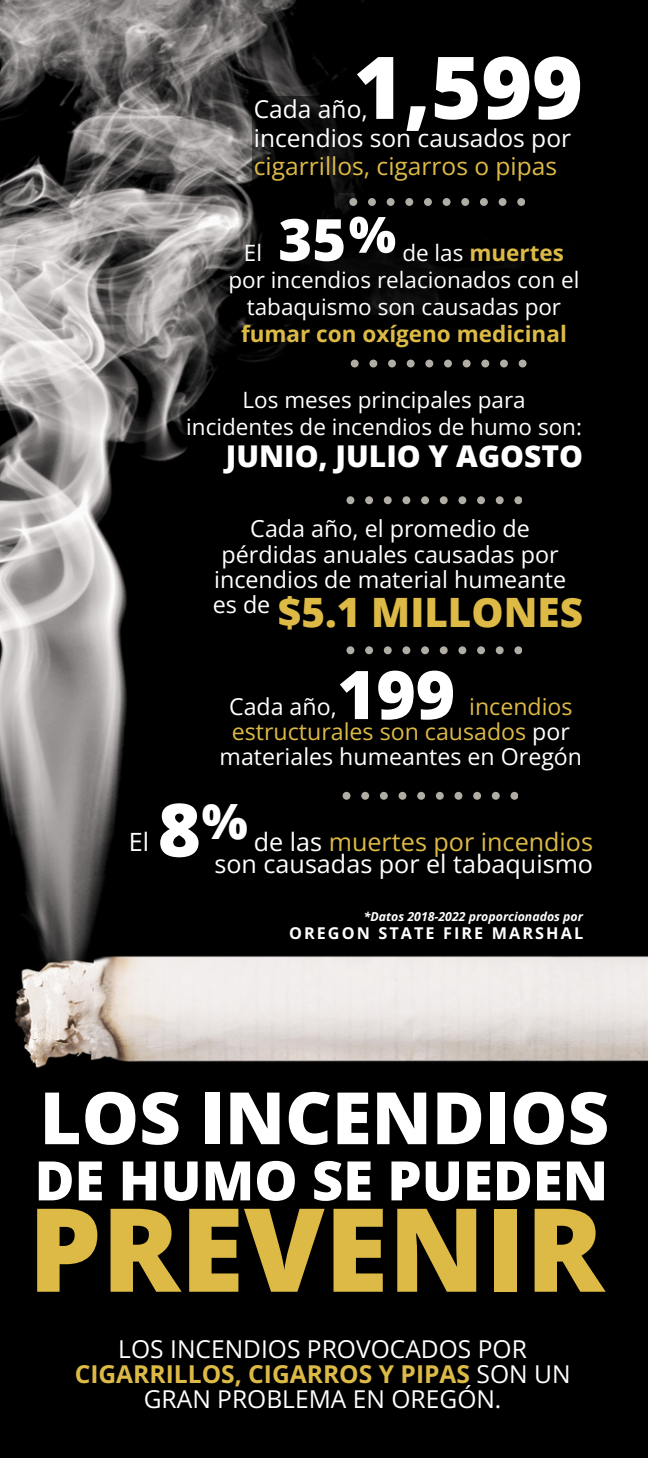
<style>
.page{position:relative;width:648px;height:1458px;background:#000}
.page>*{position:absolute;margin:0;border:0;box-sizing:border-box;transform-origin:0 0}
.t1{font:800 116.1px "Open Sans";color:#ddba46}
.t2{font:800 86.62px "Open Sans";color:#fff}
.t3{font:800 73.58px "Open Sans";color:#fff}
.t4{font:800 72.23px "Open Sans";color:#fff}
.t5{font:800 67.27px "Open Sans";color:#fff}
.t6{font:800 58.05px "Open Sans";color:#fff}
.t7{font:800 54.45px "Open Sans";color:#fff}
.t8{font:800 49.95px "Open Sans";color:#fff}
.t9{font:800 48.6px "Open Sans";color:#fff}
.t10{font:800 40.5px "Open Sans";color:#ddba46}
.t11{font:800 29.93px "Open Sans";color:#fff}
.t12{font:25.2px/22.1px "Open Sans";color:#fff;text-align:right}
.t13{font:24.53px/25.2px "Open Sans";color:#fff;text-align:center}
.t14{font:23.4px "Open Sans";color:#fff}
.t15{font:23.4px "Open Sans";color:#000}
.t16{font:23.18px "Open Sans";color:#ddba46}
.t17{font:23.18px "Open Sans";color:#fff}
.t18{font:22.5px "Open Sans";color:#fff}
.t19{font:700 22.5px "Open Sans";color:#ddba46}
.t20{font:700 16.2px "Open Sans";letter-spacing:.13em;color:#fff}
.t21{font:italic 700 12.38px "Open Sans";color:#fff}
.s1{color:#ddba46}
.s2{font-weight:400;color:#fff}
.s3{color:#fff}
.s4{font-weight:700;color:#ddba46}
</style>
<div class="page">
<img style="left:0;top:0;width:648px;height:1068px">
<div style="left:273px;top:218px;width:375px;height:106px;background:#000"></div>
<div style="left:519px;top:360px;width:7px;height:7px;background:#b0aea4;border-radius:50%"></div>
<div style="left:500px;top:360px;width:8px;height:7px;background:#b0aea4;border-radius:50%"></div>
<div style="left:481px;top:360px;width:8px;height:7px;background:#b0aea4;border-radius:50%"></div>
<div style="left:463px;top:360px;width:8px;height:7px;background:#b0aea4;border-radius:50%"></div>
<div style="left:444px;top:360px;width:8px;height:7px;background:#b0aea4;border-radius:50%"></div>
<div style="left:425px;top:360px;width:8px;height:7px;background:#b0aea4;border-radius:50%"></div>
<div style="left:407px;top:360px;width:8px;height:7px;background:#b0aea4;border-radius:50%"></div>
<div style="left:388px;top:360px;width:8px;height:7px;background:#b0aea4;border-radius:50%"></div>
<div style="left:369px;top:360px;width:8px;height:7px;background:#b0aea4;border-radius:50%"></div>
<div style="left:351px;top:360px;width:8px;height:7px;background:#b0aea4;border-radius:50%"></div>
<div style="left:514px;top:496px;width:8px;height:8px;background:#b0aea4;border-radius:50%"></div>
<div style="left:496px;top:496px;width:8px;height:8px;background:#b0aea4;border-radius:50%"></div>
<div style="left:477px;top:496px;width:8px;height:8px;background:#b0aea4;border-radius:50%"></div>
<div style="left:458px;top:496px;width:8px;height:8px;background:#b0aea4;border-radius:50%"></div>
<div style="left:440px;top:496px;width:8px;height:8px;background:#b0aea4;border-radius:50%"></div>
<div style="left:421px;top:496px;width:8px;height:8px;background:#b0aea4;border-radius:50%"></div>
<div style="left:402px;top:496px;width:8px;height:8px;background:#b0aea4;border-radius:50%"></div>
<div style="left:384px;top:496px;width:8px;height:8px;background:#b0aea4;border-radius:50%"></div>
<div style="left:365px;top:496px;width:8px;height:8px;background:#b0aea4;border-radius:50%"></div>
<div style="left:346px;top:496px;width:8px;height:8px;background:#b0aea4;border-radius:50%"></div>
<div style="left:514px;top:646px;width:8px;height:8px;background:#b0aea4;border-radius:50%"></div>
<div style="left:496px;top:646px;width:8px;height:8px;background:#b0aea4;border-radius:50%"></div>
<div style="left:477px;top:646px;width:8px;height:8px;background:#b0aea4;border-radius:50%"></div>
<div style="left:458px;top:646px;width:8px;height:8px;background:#b0aea4;border-radius:50%"></div>
<div style="left:440px;top:646px;width:8px;height:8px;background:#b0aea4;border-radius:50%"></div>
<div style="left:421px;top:646px;width:8px;height:8px;background:#b0aea4;border-radius:50%"></div>
<div style="left:402px;top:646px;width:8px;height:8px;background:#b0aea4;border-radius:50%"></div>
<div style="left:384px;top:646px;width:8px;height:8px;background:#b0aea4;border-radius:50%"></div>
<div style="left:365px;top:646px;width:8px;height:8px;background:#b0aea4;border-radius:50%"></div>
<div style="left:346px;top:646px;width:8px;height:8px;background:#b0aea4;border-radius:50%"></div>
<div style="left:517px;top:198px;width:8px;height:8px;background:#b0aea4;border-radius:50%"></div>
<div style="left:499px;top:198px;width:8px;height:8px;background:#b0aea4;border-radius:50%"></div>
<div style="left:480px;top:198px;width:8px;height:8px;background:#b0aea4;border-radius:50%"></div>
<div style="left:461px;top:198px;width:8px;height:8px;background:#b0aea4;border-radius:50%"></div>
<div style="left:443px;top:198px;width:8px;height:8px;background:#b0aea4;border-radius:50%"></div>
<div style="left:424px;top:198px;width:8px;height:8px;background:#b0aea4;border-radius:50%"></div>
<div style="left:405px;top:198px;width:8px;height:8px;background:#b0aea4;border-radius:50%"></div>
<div style="left:387px;top:198px;width:8px;height:8px;background:#b0aea4;border-radius:50%"></div>
<div style="left:368px;top:198px;width:8px;height:8px;background:#b0aea4;border-radius:50%"></div>
<div style="left:349px;top:198px;width:8px;height:8px;background:#b0aea4;border-radius:50%"></div>
<div style="left:511px;top:792px;width:7px;height:8px;background:#b0aea4;border-radius:50%"></div>
<div style="left:492px;top:792px;width:8px;height:8px;background:#b0aea4;border-radius:50%"></div>
<div style="left:473px;top:792px;width:8px;height:8px;background:#b0aea4;border-radius:50%"></div>
<div style="left:455px;top:792px;width:7px;height:8px;background:#b0aea4;border-radius:50%"></div>
<div style="left:436px;top:792px;width:8px;height:8px;background:#b0aea4;border-radius:50%"></div>
<div style="left:417px;top:792px;width:8px;height:8px;background:#b0aea4;border-radius:50%"></div>
<div style="left:399px;top:792px;width:7px;height:8px;background:#b0aea4;border-radius:50%"></div>
<div style="left:380px;top:792px;width:8px;height:8px;background:#b0aea4;border-radius:50%"></div>
<div style="left:361px;top:792px;width:8px;height:8px;background:#b0aea4;border-radius:50%"></div>
<div style="left:343px;top:792px;width:7px;height:8px;background:#b0aea4;border-radius:50%"></div>
<div style="left:252px;top:96px;width:324px;height:96px;background:#000"></div>
<p class="t2" style="left:353px;top:26px;width:231px">1,599</p>
<p class="t13" style="left:254px;top:94px;width:319px;line-height:28.8px;text-align:left">Cada año,<br>incendios son causados por <span class="s1">cigarrillos, cigarros o pipas</span></p>
<p class="t6" style="left:278px;top:199px;width:69px">35</p>
<p class="t8" style="left:349px;top:199px;width:49px">%</p>
<p class="t18" style="left:244px;top:237px;width:20px">El</p>
<p class="t19" style="left:402px;top:237px;width:163px"><span class="s2">de las</span> muertes</p>
<p class="t18" style="left:229px;top:264px;width:352px">por incendios relacionados con el</p>
<p class="t18" style="left:247px;top:291px;width:316px">tabaquismo son causadas por</p>
<p class="t19" style="left:241px;top:318px;width:327px">fumar con oxígeno medicinal</p>
<p class="t18" style="left:243px;top:384px;width:285px">Los meses principales para</p>
<p class="t18" style="left:186px;top:411px;width:397px">incidentes de incendios de humo son:</p>
<p class="t11" style="left:226px;top:435px;width:359px">JUNIO, JULIO Y AGOSTO</p>
<p class="t14" style="left:250px;top:512px;width:281px">Cada año, el promedio de</p>
<p class="t14" style="left:222px;top:538px;width:339px">pérdidas anuales causadas por</p>
<p class="t14" style="left:214px;top:563px;width:353px">incendios de material humeante</p>
<p class="t14" style="left:213px;top:588px;width:59px">es de</p>
<p class="t15" style="left:561px;top:588px;width:8px">.</p>
<p class="t10" style="left:278px;top:584px;width:307px">$5.1 MILLONES</p>
<p class="t5" style="left:337px;top:647px;width:120px">199</p>
<p class="t17" style="left:229px;top:690px;width:109px">Cada año,</p>
<p class="t16" style="left:469px;top:690px;width:105px">incendios</p>
<p class="t16" style="left:232px;top:715px;width:339px">estructurales son causados <span class="s3">por</span></p>
<p class="t17" style="left:220px;top:741px;width:364px">materiales humeantes en Oregón</p>
<h4 class="t3" style="left:158px;top:778px;width:45px">8</h4>
<p class="t9" style="left:202px;top:787px;width:48px">%</p>
<p class="t12" style="left:129px;top:830px;width:22px">El</p>
<p class="t12" style="left:214px;top:830px;width:380px">de las <span class="s1">muertes por incendios </span>son causadas por el tabaquismo</p>
<p class="t21" style="left:364px;top:907px;width:220px">*Datos 2018-2022 proporcionados por</p>
<h6 class="t20" style="left:289px;top:922px;width:296px">OREGON STATE FIRE MARSHAL</h6>
<h2 class="t4" style="left:40px;top:1067px;width:571px">LOS INCENDIOS</h2>
<p class="t7" style="left:35px;top:1142px;width:575px">DE HUMO SE PUEDEN</p>
<p class="t1" style="left:28px;top:1168px;width:577px">PREVENIR</p>
<p class="t13" style="left:75px;top:1336px;width:497px">LOS INCENDIOS PROVOCADOS POR<br><span class="s4">CIGARRILLOS, CIGARROS Y PIPAS</span> SON UN<br>GRAN PROBLEMA EN OREGÓN.</p>
</div>
